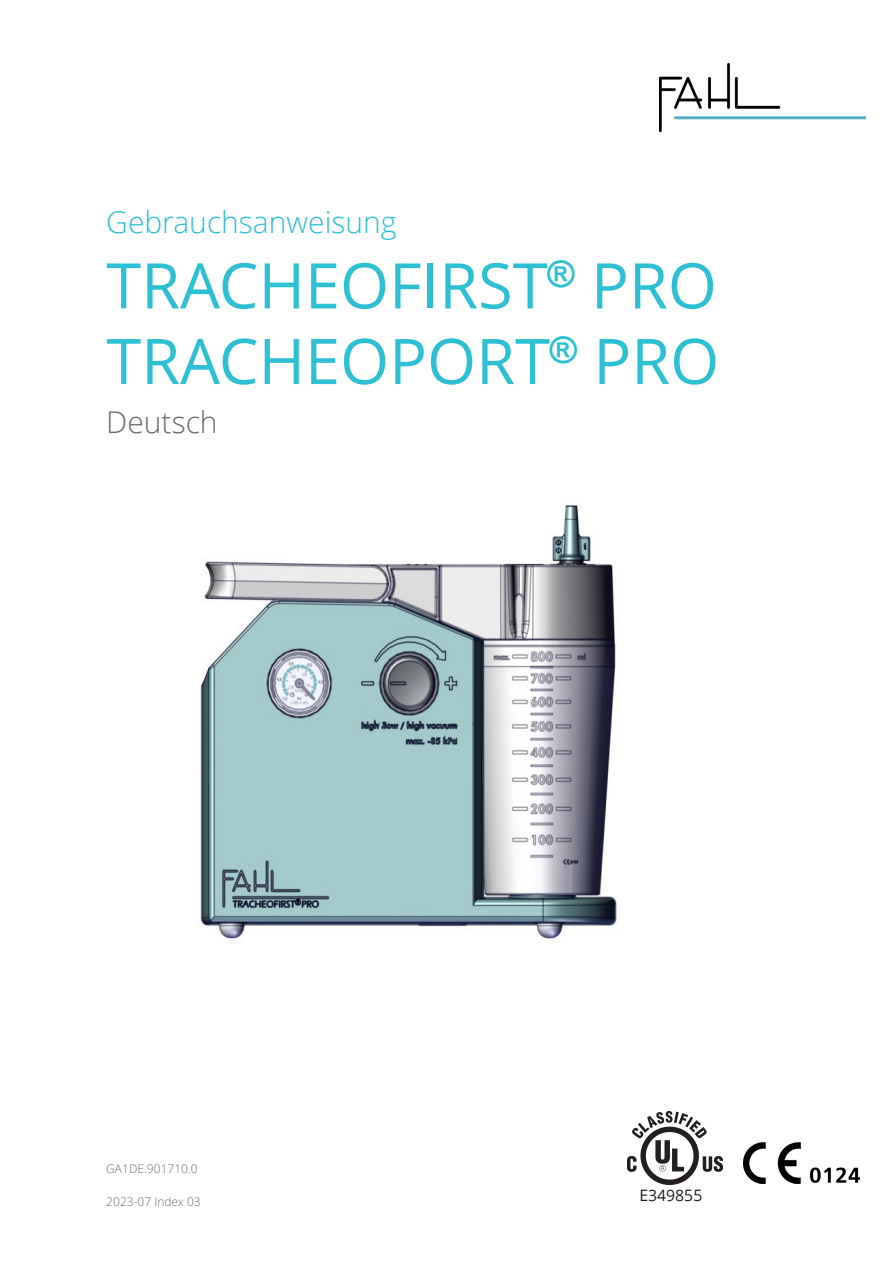
<style>
.page{position:relative;width:893px;height:1263px;background:#fff}
.page>*{position:absolute;margin:0;border:0;box-sizing:border-box;transform-origin:0 0}
.t1{font:63px/75.6px "Open Sans";color:#2dc0d4}
.t2{font:300 30px "Open Sans";color:#2dc0d4}
.t3{font:300 30px "Open Sans";color:#6c6d70}
.t4{font:15.75px "Open Sans";color:#231f20}
.t5{font:300 12px "Open Sans";color:#707173}
</style>
<div class="page">
<img style="left:659px;top:64px;width:206px;height:68px">
<img style="left:743px;top:1142px;width:117px;height:41px">
<img style="left:627px;top:1111px;width:96px;height:74px">
<img style="left:200px;top:505px;width:417px;height:437px">
<p class="t2" style="left:106px;top:201px;width:292px">Gebrauchsanweisung</p>
<p class="t1" style="left:106px;top:246px;width:614px">TRACHEOFIRST<sup>®</sup> PRO<br>TRACHEOPORT<sup>®</sup> PRO</p>
<p class="t3" style="left:106px;top:401px;width:113px">Deutsch</p>
<p class="t5" style="left:106px;top:1161px;width:93px">GA1DE.901710.0</p>
<p class="t5" style="left:106px;top:1193px;width:96px">2023-07 Index 03</p>
<p class="t4" style="left:639px;top:1184px;width:64px">E349855</p>
</div>
